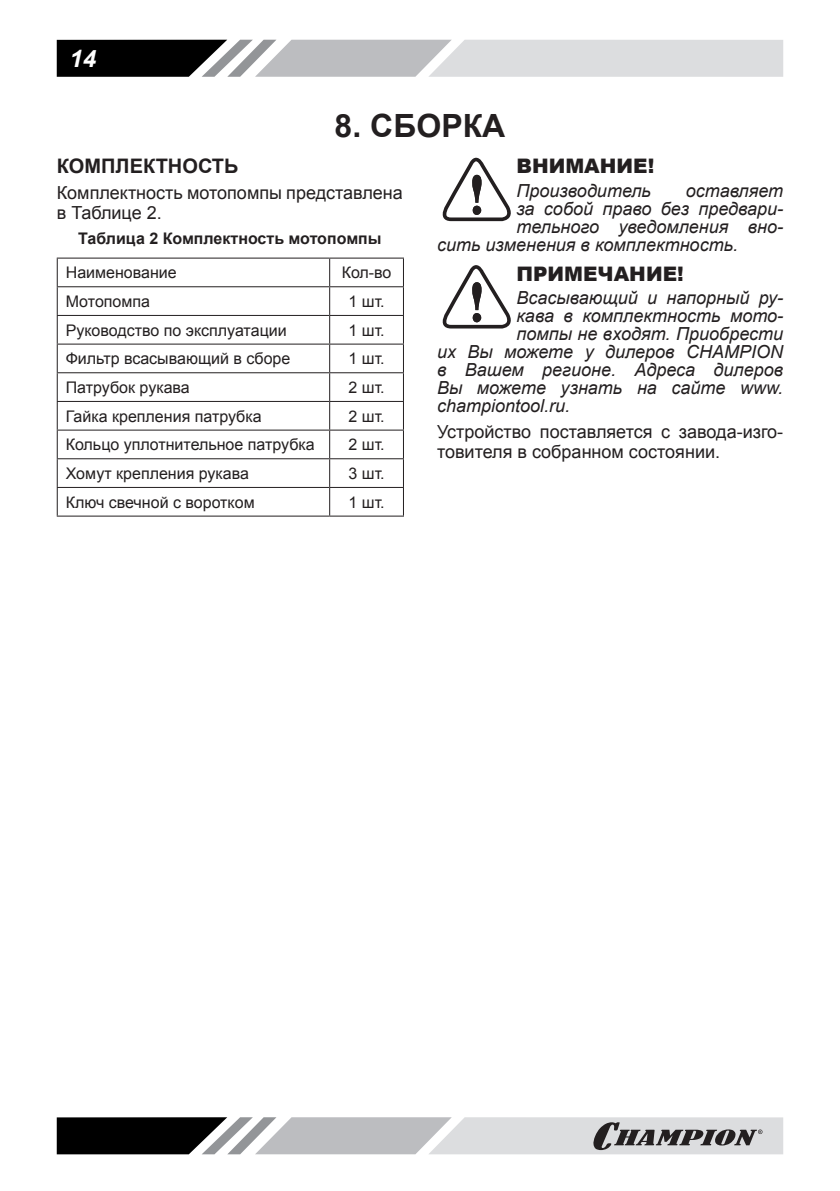
<style>
.page{position:relative;width:840px;height:1191px;background:#fff}
.page>*{position:absolute;margin:0;border:0;box-sizing:border-box;transform-origin:0 0}
.t1{font:700 32px "Arial";color:#231f20}
.t2{font:italic 700 24px "Arial";color:#fff}
.t3{font:900 20px "Arial";color:#231f20}
.t4{font:700 20px "Arial";color:#231f20}
.t5{font:italic 18px "Arial";color:#231f20}
.t6{font:18px/20px "Arial";color:#231f20}
.t7{font:16px "Arial";color:#231f20}
.t8{font:700 16px "Arial";color:#231f20}
</style>
<div class="page">
<svg style="left:57px;top:40px;width:725px;height:37px;background:#a7a8a9"></svg>
<svg style="left:57px;top:1117px;width:725px;height:37px;background:#9c9c9e"></svg>
<hr style="left:57px;top:258px;width:272px;height:1px;background:#231f20">
<hr style="left:329px;top:258px;width:75px;height:1px;background:#231f20">
<hr style="left:57px;top:286px;width:272px;height:1px;background:#231f20">
<hr style="left:329px;top:286px;width:75px;height:1px;background:#231f20">
<hr style="left:57px;top:315px;width:272px;height:1px;background:#231f20">
<hr style="left:329px;top:315px;width:75px;height:1px;background:#231f20">
<hr style="left:57px;top:343px;width:272px;height:1px;background:#231f20">
<hr style="left:329px;top:343px;width:75px;height:1px;background:#231f20">
<hr style="left:57px;top:372px;width:272px;height:1px;background:#231f20">
<hr style="left:329px;top:372px;width:75px;height:1px;background:#231f20">
<hr style="left:57px;top:401px;width:272px;height:1px;background:#231f20">
<hr style="left:329px;top:401px;width:75px;height:1px;background:#231f20">
<hr style="left:57px;top:429px;width:272px;height:1px;background:#231f20">
<hr style="left:329px;top:429px;width:75px;height:1px;background:#231f20">
<hr style="left:57px;top:458px;width:272px;height:1px;background:#231f20">
<hr style="left:329px;top:458px;width:75px;height:1px;background:#231f20">
<hr style="left:57px;top:487px;width:272px;height:1px;background:#231f20">
<svg style="left:57px;top:259px;width:1px;height:256px"></svg>
<hr style="left:329px;top:487px;width:75px;height:1px;background:#231f20">
<svg style="left:329px;top:259px;width:1px;height:256px"></svg>
<svg style="left:403px;top:259px;width:1px;height:256px"></svg>
<hr style="left:57px;top:515px;width:272px;height:1px;background:#231f20">
<hr style="left:329px;top:515px;width:75px;height:1px;background:#231f20">
<svg style="left:442px;top:158px;width:69px;height:63px"></svg>
<svg style="left:442px;top:265px;width:69px;height:63px"></svg>
<h2 class="t2" style="left:70px;top:42px;width:28px">14</h2>
<h1 class="t1" style="left:334px;top:104px;width:172px">8. СБОРКА</h1>
<p class="t4" style="left:57px;top:153px;width:183px">КОМПЛЕКТНОСТЬ</p>
<p class="t6" style="left:57px;top:183px;width:347px">Комплектность мотопомпы представлена в Таблице 2.</p>
<p class="t8" style="left:78px;top:228px;width:305px">Таблица 2 Комплектность мотопомпы</p>
<p class="t7" style="left:66px;top:262px;width:112px">Наименование</p>
<p class="t7" style="left:341px;top:262px;width:51px">Кол-во</p>
<p class="t7" style="left:66px;top:291px;width:86px">Мотопомпа</p>
<p class="t7" style="left:348px;top:291px;width:38px">1 шт.</p>
<p class="t7" style="left:66px;top:319px;width:222px">Руководство по эксплуатации</p>
<p class="t7" style="left:348px;top:319px;width:38px">1 шт.</p>
<p class="t7" style="left:66px;top:348px;width:226px">Фильтр всасывающий в сборе</p>
<p class="t7" style="left:348px;top:348px;width:38px">1 шт.</p>
<p class="t7" style="left:66px;top:377px;width:125px">Патрубок рукава</p>
<p class="t7" style="left:348px;top:377px;width:38px">2 шт.</p>
<p class="t7" style="left:66px;top:405px;width:197px">Гайка крепления патрубка</p>
<p class="t7" style="left:348px;top:405px;width:38px">2 шт.</p>
<p class="t7" style="left:66px;top:434px;width:250px">Кольцо уплотнительное патрубка</p>
<p class="t7" style="left:348px;top:434px;width:38px">2 шт.</p>
<p class="t7" style="left:66px;top:463px;width:185px">Хомут крепления рукава</p>
<p class="t7" style="left:348px;top:463px;width:38px">3 шт.</p>
<p class="t7" style="left:66px;top:491px;width:190px">Ключ свечной с воротком</p>
<p class="t7" style="left:348px;top:491px;width:38px">1 шт.</p>
<p class="t3" style="left:516px;top:151px;width:139px">ВНИМАНИЕ!</p>
<p class="t5" style="left:516px;top:179px;width:136px">Производитель</p>
<p class="t5" style="left:685px;top:179px;width:99px">оставляет</p>
<p class="t5" style="left:516px;top:197px;width:268px">за собой право без предвари-</p>
<p class="t5" style="left:516px;top:215px;width:268px">тельного уведомления вно-</p>
<p class="t5" style="left:437px;top:233px;width:302px">сить изменения в комплектность.</p>
<p class="t3" style="left:516px;top:259px;width:169px">ПРИМЕЧАНИЕ!</p>
<p class="t5" style="left:516px;top:286px;width:268px">Всасывающий и напорный ру-</p>
<p class="t5" style="left:516px;top:304px;width:268px">кава в комплектность мото-</p>
<p class="t5" style="left:516px;top:322px;width:268px">помпы не входят. Приобрести</p>
<p class="t5" style="left:437px;top:340px;width:347px">их Вы можете у дилеров CHAMPION</p>
<p class="t5" style="left:437px;top:358px;width:347px">в Вашем регионе. Адреса дилеров</p>
<p class="t5" style="left:437px;top:376px;width:347px">Вы можете узнать на сайте www.</p>
<p class="t5" style="left:437px;top:394px;width:135px">championtool.ru.</p>
<p class="t6" style="left:437px;top:422px;width:347px">Устройство поставляется с завода-изго&shy;товителя в собранном состоянии.</p>
</div>
